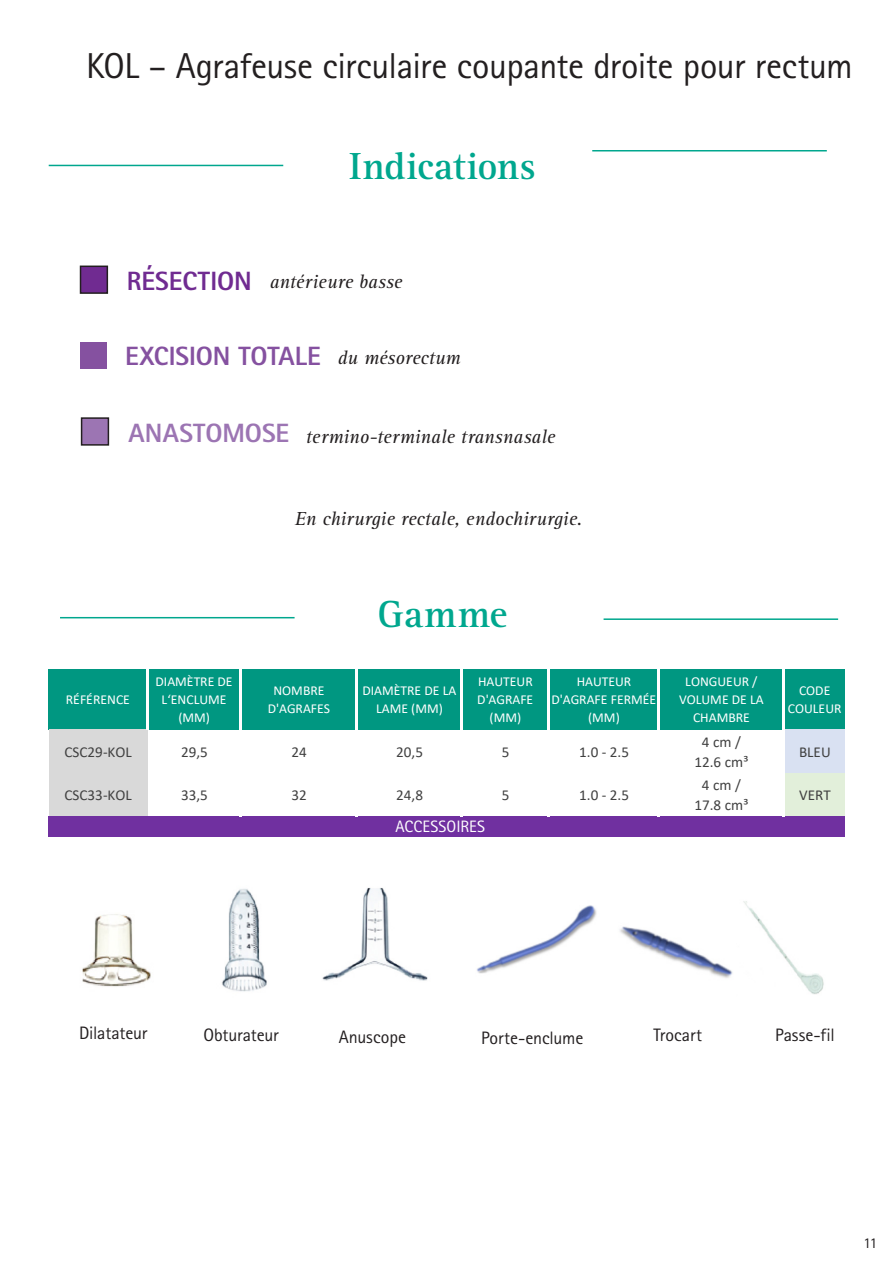
<style>
.page{position:relative;width:893px;height:1263px;background:#fff}
.page>*{position:absolute;margin:0;border:0;box-sizing:border-box;transform-origin:0 0}
.t1{font:700 39px "Rotis Serif Pro";letter-spacing:.005em;color:#00a78e}
.Bodytext__Box{font:36px "Rotis Sans Serif Pro";letter-spacing:-.01em;color:#231f20}
.Bodytext__Box-2{font:800 26.4px "Rotis Sans Serif Pro";letter-spacing:-.005em;color:#8551a0}
.Bodytext__Box-3{font:800 26.4px "Rotis Sans Serif Pro";color:#9c75b3}
.Bodytext__Box-4{font:800 26.4px "Rotis Sans Serif Pro";letter-spacing:-.005em;color:#702b91}
.Bodytext__Box-5{font:italic 19.5px "Rotis Serif Pro";letter-spacing:.005em;color:#231f20}
.Bodytext__Box-6{font:18px "Rotis Sans Serif Pro";letter-spacing:-.01em;color:#231f20}
.Bodytext__Box-7{font:16.5px "Rotis Sans Serif Pro";letter-spacing:.01em;color:#fff}
.t2{font:15.15px/20px "Calibri";color:#404040;text-align:center}
.Bodytext__Box-8{font:15px "Rotis Sans Serif Pro";color:#231f20}
.t3{font:13.65px/18px "Calibri";color:#fff;text-align:center}
</style>
<div class="page">
<div style="left:49px;top:669px;width:796px;height:61px;background:#009781"></div>
<div style="left:49px;top:730px;width:98px;height:44px;background:#d9d9d9"></div>
<div style="left:784px;top:730px;width:61px;height:44px;background:#d9e1f2"></div>
<div style="left:49px;top:774px;width:98px;height:43px;background:#d9d9d9"></div>
<div style="left:784px;top:774px;width:61px;height:43px;background:#e2efda"></div>
<div style="left:49px;top:817px;width:796px;height:20px;background:#7030a0"></div>
<hr style="left:146px;top:669px;width:2px;height:61px;background:#fff">
<hr style="left:239px;top:669px;width:3px;height:148px;background:#fff">
<hr style="left:355px;top:669px;width:3px;height:148px;background:#fff">
<hr style="left:460px;top:669px;width:3px;height:148px;background:#fff">
<hr style="left:547px;top:669px;width:3px;height:148px;background:#fff">
<hr style="left:657px;top:669px;width:3px;height:148px;background:#fff">
<hr style="left:782px;top:669px;width:3px;height:148px;background:#fff">
<hr style="left:49px;top:165px;width:234px;height:1px;background:#00a78e">
<hr style="left:592px;top:150px;width:235px;height:1px;background:#00a78e">
<div style="left:81px;top:266px;width:26px;height:27px;background:#702b91"></div>
<div style="left:80px;top:266px;width:28px;height:28px;border:2px solid #231f20"></div>
<hr style="left:60px;top:617px;width:235px;height:1px;background:#00a78e">
<hr style="left:604px;top:618px;width:234px;height:2px;background:#00a78e">
<div style="left:81px;top:342px;width:26px;height:26px;background:#8551a0"></div>
<div style="left:82px;top:418px;width:26px;height:27px;background:#9c75b3"></div>
<div style="left:81px;top:417px;width:28px;height:29px;border:2px solid #231f20"></div>
<img style="left:82px;top:914px;width:69px;height:73px">
<img style="left:222px;top:889px;width:45px;height:103px">
<img style="left:322px;top:887px;width:106px;height:94px">
<img style="left:407px;top:887px;width:21px;height:25px">
<img style="left:743px;top:901px;width:81px;height:93px">
<img style="left:477px;top:905px;width:120px;height:69px">
<img style="left:620px;top:926px;width:113px;height:52px">
<p class="Bodytext__Box" style="left:86px;top:45px;width:768px">KOL – Agrafeuse circulaire coupante droite pour rectum</p>
<h1 class="t1" style="left:349px;top:142px;width:188px">Indications</h1>
<p class="Bodytext__Box-4" style="left:127px;top:264px;width:126px">RÉSECTION</p>
<p class="Bodytext__Box-5" style="left:270px;top:270px;width:134px">antérieure basse</p>
<p class="Bodytext__Box-2" style="left:125px;top:339px;width:197px">EXCISION TOTALE</p>
<p class="Bodytext__Box-5" style="left:338px;top:346px;width:125px">du mésorectum</p>
<p class="Bodytext__Box-3" style="left:129px;top:417px;width:162px">ANASTOMOSE</p>
<p class="Bodytext__Box-5" style="left:306px;top:425px;width:251px">termino-terminale transnasale</p>
<p class="Bodytext__Box-5" style="left:295px;top:507px;width:289px">En chirurgie rectale, endochirurgie.</p>
<p class="t3" style="left:66px;top:690px;width:66px">RÉFÉRENCE</p>
<h1 class="t1" style="left:377px;top:590px;width:132px">Gamme</h1>
<p class="t3" style="left:156px;top:672px;width:79px">DIAMÈTRE DE<br>L‘ENCLUME (MM)</p>
<p class="t3" style="left:268px;top:681px;width:64px">NOMBRE<br>D'AGRAFES</p>
<p class="t3" style="left:362px;top:681px;width:95px">DIAMÈTRE DE LA<br>LAME (MM)</p>
<p class="t3" style="left:477px;top:672px;width:58px">HAUTEUR<br>D'AGRAFE (MM)</p>
<p class="t3" style="left:551px;top:672px;width:106px">HAUTEUR<br>D'AGRAFE FERMÉE (MM)</p>
<p class="t3" style="left:679px;top:672px;width:86px">LONGUEUR /<br>VOLUME DE LA<br>CHAMBRE</p>
<p class="t3" style="left:788px;top:681px;width:55px">CODE<br>COULEUR</p>
<p class="t2" style="left:65px;top:741px;width:69px">CSC29-KOL</p>
<p class="t2" style="left:181px;top:741px;width:28px">29,5</p>
<p class="t2" style="left:291px;top:741px;width:17px">24</p>
<p class="t2" style="left:396px;top:741px;width:28px">20,5</p>
<p class="t2" style="left:502px;top:741px;width:9px">5</p>
<p class="t2" style="left:579px;top:741px;width:51px">1.0 - 2.5</p>
<p class="t2" style="left:694px;top:731px;width:56px">4 cm /<br>12.6 cm³</p>
<p class="t2" style="left:799px;top:741px;width:33px">BLEU</p>
<p class="t2" style="left:65px;top:785px;width:69px">CSC33-KOL</p>
<p class="t2" style="left:181px;top:785px;width:28px">33,5</p>
<p class="t2" style="left:291px;top:785px;width:17px">32</p>
<p class="t2" style="left:396px;top:785px;width:28px">24,8</p>
<p class="t2" style="left:502px;top:785px;width:9px">5</p>
<p class="t2" style="left:579px;top:785px;width:51px">1.0 - 2.5</p>
<p class="t2" style="left:694px;top:775px;width:56px">4 cm /<br>17.8 cm³</p>
<p class="t2" style="left:799px;top:785px;width:33px">VERT</p>
<p class="Bodytext__Box-7" style="left:395px;top:817px;width:91px">ACCESSOIRES</p>
<p class="Bodytext__Box-6" style="left:79px;top:1022px;width:70px">Dilatateur</p>
<p class="Bodytext__Box-6" style="left:203px;top:1025px;width:77px">Obturateur</p>
<p class="Bodytext__Box-6" style="left:339px;top:1026px;width:69px">Anuscope</p>
<p class="Bodytext__Box-6" style="left:481px;top:1027px;width:104px">Porte-enclume</p>
<p class="Bodytext__Box-6" style="left:653px;top:1025px;width:50px">Trocart</p>
<p class="Bodytext__Box-6" style="left:775px;top:1024px;width:61px">Passe-fil</p>
<p class="Bodytext__Box-8" style="left:864px;top:1234px;width:15px">11</p>
</div>
